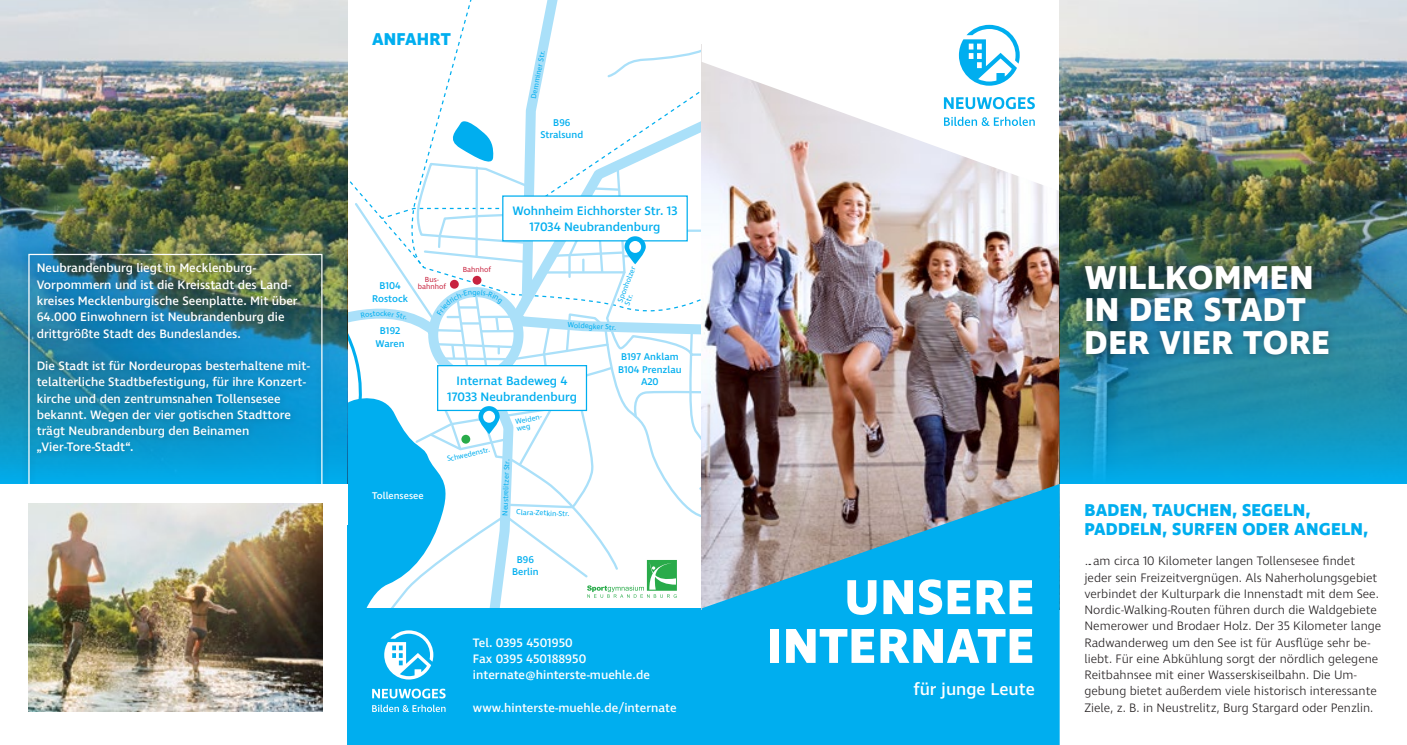
<style>
.page{position:relative;width:1407px;height:745px;background:#fff}
.page>*{position:absolute;margin:0;border:0;box-sizing:border-box;transform-origin:0 0}
.t1{font:700 50px "Ingra";letter-spacing:.015em;color:#fff}
.t2{font:700 33.75px/32.5px "Ingra";letter-spacing:.015em;color:#fff}
.t3{font:700 17.5px "Ingra";letter-spacing:.01em;color:#00aeef}
.t4{font:500 17.5px "Ingra";color:#fff}
.t5{font:500 12.5px/16.2px "Ingra";color:#fff}
.t6{font:300 12.5px/16.2px "Ingra";color:#231f20}
.t7{font:500 12.5px "Ingra";color:#00aeef}
.t8{font:500 10px "Ingra";color:#00aeef}
.t9{font:500 10px "Ingra";color:#fff}
.t10{font:7.5px "Ingra";color:#00aeef}
.t11{font:7.5px "Ingra";color:#c8233f}
</style>
<div class="page">
<div style="left:347px;top:608px;width:355px;height:136px;background:#00aeef"></div>
<img style="left:702px;top:191px;width:357px;height:292px">
<svg style="left:702px;top:24px;width:356px;height:167px"></svg>
<svg style="left:702px;top:483px;width:357px;height:261px;fill:#00aeef"></svg>
<img style="left:1059px;top:0;width:348px;height:483px">
<div style="left:1078px;top:258px;width:258px;height:103px;background:#231f20;opacity:.4"></div>
<img style="left:0;top:0;width:347px;height:483px">
<div style="left:21px;top:246px;width:309px;height:255px;background:#231f20;opacity:.3"></div>
<div style="left:28px;top:254px;width:294px;height:240px;border:1px solid #fff"></div>
<div style="left:0;top:484px;width:347px;height:41px;background:#fff"></div>
<img style="left:28px;top:503px;width:294px;height:208px">
<svg style="left:944px;top:117px;width:91px;height:9px"></svg>
<svg style="left:944px;top:97px;width:91px;height:12px"></svg>
<svg style="left:959px;top:25px;width:61px;height:61px"></svg>
<svg style="left:372px;top:704px;width:73px;height:7px"></svg>
<svg style="left:372px;top:688px;width:74px;height:10px"></svg>
<svg style="left:384px;top:630px;width:49px;height:49px"></svg>
<svg style="left:347px;top:0;width:355px;height:610px"></svg>
<p class="t5" style="left:37px;top:260px;width:262px">Neubrandenburg liegt in Mecklenburg-Vorpommern und ist die Kreisstadt des Land&shy;kreises Mecklenburgische Seenplatte. Mit über 64.000 Einwohnern ist Neubrandenburg die drittgrößte Stadt des Bundeslandes.</p>
<p class="t5" style="left:37px;top:358px;width:275px">Die Stadt ist für Nordeuropas besterhaltene mit&shy;telalterliche Stadtbefestigung, für ihre Konzert&shy;kirche und den zentrumsnahen Tollensesee bekannt. Wegen der vier gotischen Stadttore trägt Neubrandenburg den Beinamen „Vier-Tore-Stadt“.</p>
<p class="t3" style="left:372px;top:28px;width:80px">ANFAHRT</p>
<p class="t10" style="left:529px;top:97px;width:50px;rotate:-79deg">Demminer Str.</p>
<p class="t8" style="left:553px;top:116px;width:19px">B96</p>
<p class="t8" style="left:540px;top:129px;width:44px">Stralsund</p>
<p class="t8" style="left:379px;top:279px;width:23px">B104</p>
<p class="t8" style="left:372px;top:292px;width:37px">Rostock</p>
<p class="t8" style="left:380px;top:324px;width:22px">B192</p>
<p class="t8" style="left:376px;top:337px;width:31px">Waren</p>
<p class="t11" style="left:425px;top:274px;width:15px">Bus-</p>
<p class="t11" style="left:418px;top:282px;width:30px">bahnhof</p>
<p class="t11" style="left:463px;top:265px;width:30px">Bahnhof</p>
<p class="t7" style="left:512px;top:203px;width:167px">Wohnheim Eichhorster Str. 13</p>
<p class="t7" style="left:529px;top:219px;width:132px">17034 Neubrandenburg</p>
<p class="t10" style="left:615px;top:300px;width:39px;rotate:-69deg">Sponholzer</p>
<p class="t10" style="left:622px;top:303px;width:13px;rotate:-69deg">Str.</p>
<p class="t10" style="left:568px;top:320px;width:50px;rotate:3deg">Woldegker Str.</p>
<p class="t9" style="left:372px;top:489px;width:53px">Tollensesee</p>
<p class="t7" style="left:457px;top:372px;width:112px">Internat Badeweg 4</p>
<p class="t7" style="left:447px;top:388px;width:131px">17033 Neubrandenburg</p>
<p class="t10" style="left:446px;top:454px;width:46px;rotate:-13deg">Schwedenstr.</p>
<p class="t10" style="left:514px;top:416px;width:30px;rotate:-10deg">Weiden-</p>
<p class="t10" style="left:500px;top:515px;width:58px;rotate:-88deg">Neustrelitzer Str.</p>
<p class="t10" style="left:516px;top:507px;width:55px;rotate:2deg">Clara-Zetkin-Str.</p>
<p class="t8" style="left:517px;top:553px;width:19px">B96</p>
<p class="t8" style="left:512px;top:565px;width:28px">Berlin</p>
<p class="t8" style="left:621px;top:350px;width:59px">B197 Anklam</p>
<p class="t8" style="left:618px;top:363px;width:65px">B104 Prenzlau</p>
<p class="t8" style="left:641px;top:375px;width:19px">A20</p>
<p class="t5" style="left:473px;top:634px;width:101px">Tel. 0395 4501950</p>
<p class="t5" style="left:473px;top:650px;width:115px">Fax 0395 450188950</p>
<p class="t5" style="left:473px;top:667px;width:179px">internate@hinterste-muehle.de</p>
<p class="t5" style="left:473px;top:699px;width:205px">www.hinterste-muehle.de/internate</p>
<p class="t2" style="left:1084px;top:262px;width:247px">WILLKOMMEN<br>IN DER STADT<br>DER VIER TORE</p>
<p class="t1" style="left:844px;top:565px;width:192px">UNSERE</p>
<p class="t1" style="left:767px;top:614px;width:269px">INTERNATE</p>
<p class="t4" style="left:913px;top:678px;width:123px">für junge Leute</p>
<p class="t3" style="left:1084px;top:499px;width:228px">BADEN, TAUCHEN, SEGELN,</p>
<p class="t3" style="left:1084px;top:518px;width:285px">PADDELN, SURFEN ODER ANGELN,</p>
<p class="t6" style="left:1084px;top:553px;width:298px">…am circa 10 Kilometer langen Tollensesee findet jeder sein Freizeitvergnügen. Als Naherholungsgebiet verbindet der Kulturpark die Innenstadt mit dem See.<br>Nordic-Walking-Routen führen durch die Waldgebiete Nemerower und Brodaer Holz. Der 35 Kilometer lange Radwanderweg um den See ist für Ausflüge sehr be&shy;liebt. Für eine Abkühlung sorgt der nördlich gelegene Reitbahnsee mit einer Wasserskiseilbahn. Die Um&shy;gebung bietet außerdem viele historisch interessante Ziele, z. B. in Neustrelitz, Burg Stargard oder Penzlin.</p>
</div>
